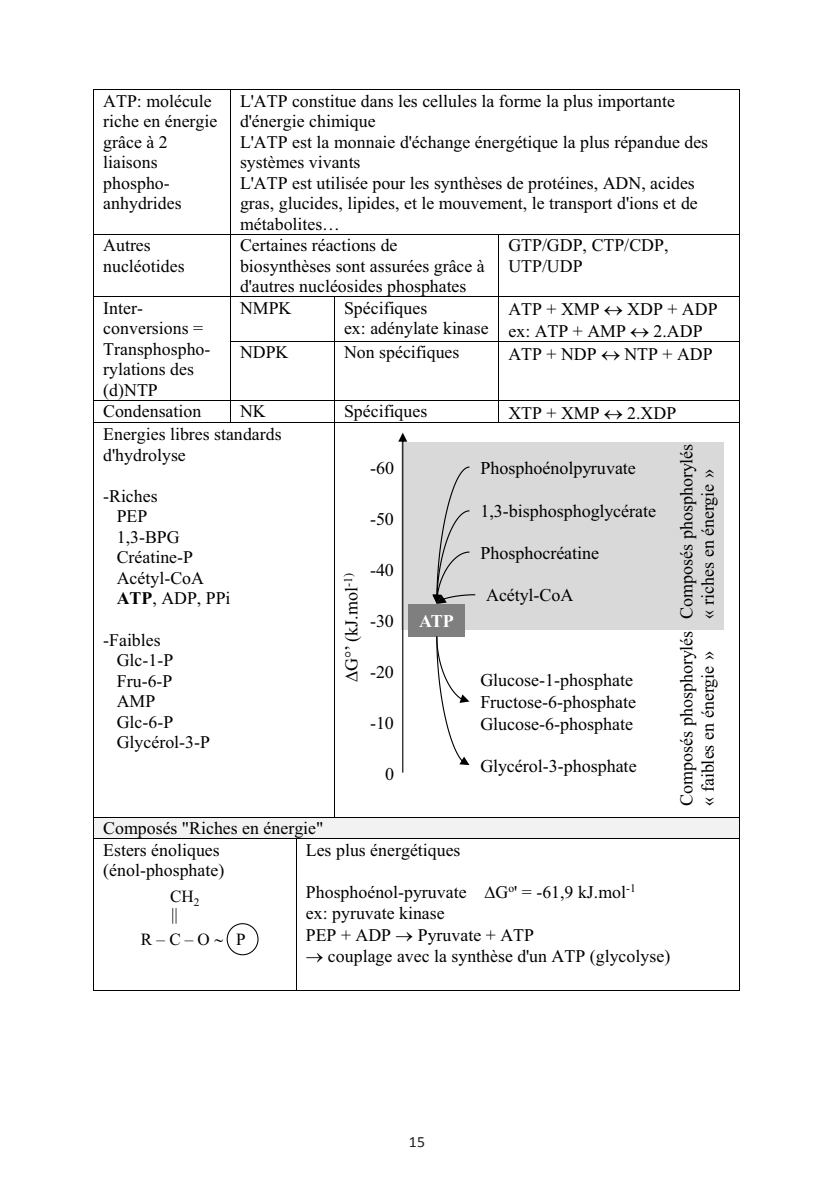
<style>
.page{position:relative;width:819px;height:1191px;background:#fff}
.page>*{position:absolute;margin:0;border:0;box-sizing:border-box;transform-origin:0 0}
.t1{font:18.03px/21.7px "Times New Roman";color:#000}
.t2{font:700 18.03px "Times New Roman";color:#fff}
.t3{font:17.85px/20.5px "Times New Roman";color:#000}
.t4{font:17.15px "Times New Roman";color:#000}
.t5{font:15.75px "Calibri";color:#231f20}
.s1{font-weight:700}
</style>
<div class="page">
<hr style="left:93px;top:89px;width:137px;height:1px;background:#000">
<hr style="left:230px;top:89px;width:510px;height:1px;background:#000">
<hr style="left:93px;top:90px;width:1px;height:144px;background:#000">
<hr style="left:230px;top:90px;width:1px;height:144px;background:#000">
<hr style="left:739px;top:90px;width:1px;height:144px;background:#000">
<hr style="left:93px;top:234px;width:137px;height:1px;background:#000">
<hr style="left:230px;top:234px;width:509px;height:1px;background:#000">
<hr style="left:93px;top:235px;width:1px;height:61px;background:#000">
<hr style="left:230px;top:235px;width:1px;height:61px;background:#000">
<hr style="left:498px;top:235px;width:1px;height:61px;background:#000">
<hr style="left:739px;top:235px;width:1px;height:61px;background:#000">
<hr style="left:93px;top:296px;width:137px;height:1px;background:#000">
<hr style="left:230px;top:296px;width:268px;height:1px;background:#000">
<hr style="left:498px;top:296px;width:241px;height:1px;background:#000">
<hr style="left:93px;top:297px;width:1px;height:44px;background:#000">
<hr style="left:230px;top:297px;width:1px;height:44px;background:#000">
<hr style="left:334px;top:297px;width:1px;height:44px;background:#000">
<hr style="left:498px;top:297px;width:1px;height:44px;background:#000">
<hr style="left:739px;top:297px;width:1px;height:44px;background:#000">
<hr style="left:230px;top:341px;width:268px;height:1px;background:#000">
<hr style="left:498px;top:341px;width:241px;height:1px;background:#000">
<hr style="left:93px;top:342px;width:1px;height:57px;background:#000">
<hr style="left:230px;top:342px;width:1px;height:57px;background:#000">
<hr style="left:334px;top:342px;width:1px;height:57px;background:#000">
<hr style="left:498px;top:342px;width:1px;height:57px;background:#000">
<hr style="left:739px;top:342px;width:1px;height:57px;background:#000">
<hr style="left:93px;top:399px;width:137px;height:1px;background:#000">
<hr style="left:230px;top:399px;width:268px;height:1px;background:#000">
<hr style="left:498px;top:399px;width:241px;height:1px;background:#000">
<svg style="left:93px;top:400px;width:1px;height:22px"></svg>
<svg style="left:230px;top:400px;width:1px;height:22px"></svg>
<svg style="left:334px;top:400px;width:1px;height:22px"></svg>
<svg style="left:498px;top:400px;width:1px;height:22px"></svg>
<hr style="left:93px;top:422px;width:137px;height:1px;background:#000">
<hr style="left:230px;top:422px;width:268px;height:1px;background:#000">
<hr style="left:498px;top:422px;width:241px;height:1px;background:#000">
<svg style="left:739px;top:399px;width:1px;height:24px"></svg>
<hr style="left:93px;top:423px;width:1px;height:393px;background:#000">
<hr style="left:334px;top:423px;width:1px;height:393px;background:#000">
<hr style="left:739px;top:423px;width:1px;height:393px;background:#000">
<div style="left:94px;top:817px;width:645px;height:21px;background:#f2f2f2"></div>
<hr style="left:93px;top:816px;width:241px;height:1px;background:#000">
<hr style="left:334px;top:816px;width:406px;height:1px;background:#000">
<svg style="left:93px;top:817px;width:1px;height:21px"></svg>
<svg style="left:739px;top:817px;width:1px;height:21px"></svg>
<hr style="left:93px;top:838px;width:203px;height:1px;background:#000">
<hr style="left:296px;top:838px;width:444px;height:1px;background:#000">
<hr style="left:93px;top:839px;width:1px;height:151px;background:#000">
<hr style="left:93px;top:989px;width:203px;height:1px;background:#000">
<hr style="left:296px;top:839px;width:1px;height:151px;background:#000">
<hr style="left:296px;top:989px;width:443px;height:1px;background:#000">
<hr style="left:739px;top:839px;width:1px;height:151px;background:#000">
<div style="left:401px;top:442px;width:322px;height:187px;background:#d9d9d9"></div>
<svg style="left:398px;top:433px;width:9px;height:339px"></svg>
<div style="left:408px;top:604px;width:57px;height:32px;background:#7f7f7f"></div>
<svg style="left:436px;top:636px;width:33px;height:129px"></svg>
<svg style="left:432px;top:466px;width:43px;height:138px"></svg>
<div style="left:227px;top:923px;width:31px;height:32px;border:1px solid #000;border-radius:50%"></div>
<p class="t3" style="left:103px;top:90px;width:116px">ATP: molécule riche en énergie grâce à 2 liaisons phospho&shy;anhydrides</p>
<p class="t3" style="left:240px;top:90px;width:469px">L'ATP constitue dans les cellules la forme la plus importante d'énergie chimique<br>L'ATP est la monnaie d'échange énergétique la plus répandue des systèmes vivants<br>L'ATP est utilisée pour les synthèses de protéines, ADN, acides gras, glucides, lipides, et le mouvement, le transport d'ions et de métabolites…</p>
<p class="t3" style="left:103px;top:235px;width:83px">Autres nucléotides</p>
<p class="t3" style="left:240px;top:235px;width:246px">Certaines réactions de biosynthèses sont assurées grâce à d'autres nucléosides phosphates</p>
<p class="t3" style="left:508px;top:235px;width:161px">GTP/GDP, CTP/CDP,<br>UTP/UDP</p>
<p class="t3" style="left:103px;top:297px;width:109px">Inter&shy;conversions =<br>Transphospho&shy;rylations des (d)NTP</p>
<p class="t3" style="left:240px;top:297px;width:53px">NMPK</p>
<p class="t3" style="left:344px;top:297px;width:146px">Spécifiques<br>ex: adénylate kinase</p>
<p class="t3" style="left:508px;top:298px;width:93px">ATP + XMP</p>
<p class="t3" style="left:627px;top:298px;width:92px">XDP + ADP</p>
<p class="t3" style="left:508px;top:320px;width:119px">ex: ATP + AMP</p>
<p class="t3" style="left:653px;top:320px;width:51px">2.ADP</p>
<p class="t3" style="left:240px;top:342px;width:50px">NDPK</p>
<p class="t3" style="left:344px;top:342px;width:117px">Non spécifiques</p>
<p class="t3" style="left:508px;top:343px;width:90px">ATP + NDP</p>
<p class="t3" style="left:624px;top:343px;width:90px">NTP + ADP</p>
<p class="t3" style="left:103px;top:401px;width:100px">Condensation</p>
<p class="t3" style="left:240px;top:401px;width:27px">NK</p>
<p class="t3" style="left:344px;top:401px;width:85px">Spécifiques</p>
<p class="t3" style="left:508px;top:402px;width:93px">XTP + XMP</p>
<p class="t3" style="left:627px;top:402px;width:51px">2.XDP</p>
<p class="t3" style="left:103px;top:423px;width:180px">Energies libres standards d'hydrolyse</p>
<p class="t3" style="left:117px;top:485px;width:115px;text-indent:-13px">-Riches<br>PEP<br>1,3-BPG<br>Créatine-P<br>Acétyl-CoA<br><span class="s1">ATP</span>, ADP, PPi</p>
<p class="t3" style="left:117px;top:629px;width:95px;text-indent:-13px">-Faibles<br>Glc-1-P<br>Fru-6-P<br>AMP<br>Glc-6-P<br>Glycérol-3-P</p>
<p class="t1" style="left:675px;top:618px;width:176px;rotate:-90deg">Composés phosphorylés « riches en énergie »</p>
<p class="t1" style="left:675px;top:806px;width:176px;rotate:-90deg">Composés phosphorylés « faibles en énergie »</p>
<p class="t1" style="left:370px;top:456px;width:26px">-60</p>
<p class="t1" style="left:480px;top:456px;width:157px">Phosphoénolpyruvate</p>
<p class="t1" style="left:480px;top:500px;width:177px">1,3-bisphosphoglycérate</p>
<p class="t1" style="left:480px;top:541px;width:120px">Phosphocréatine</p>
<p class="t1" style="left:370px;top:507px;width:25px">-50</p>
<p class="t1" style="left:370px;top:558px;width:25px">-40</p>
<p class="t1" style="left:340px;top:671px;width:100px;rotate:-90deg">G°’ (kJ.mol<sup>-1)</sup></p>
<p class="t1" style="left:486px;top:584px;width:89px">Acétyl-CoA</p>
<p class="t2" style="left:419px;top:608px;width:36px">ATP</p>
<p class="t1" style="left:370px;top:609px;width:25px">-30</p>
<p class="t1" style="left:370px;top:660px;width:25px">-20</p>
<p class="t1" style="left:480px;top:669px;width:157px">Glucose-1-phosphate<br>Fructose-6-phosphate<br>Glucose-6-phosphate</p>
<p class="t1" style="left:480px;top:754px;width:158px">Glycérol-3-phosphate</p>
<p class="t1" style="left:370px;top:711px;width:25px">-10</p>
<p class="t1" style="left:385px;top:763px;width:10px">0</p>
<p class="t3" style="left:103px;top:817px;width:222px;line-height:21px">Composés "Riches en énergie"<br>Esters énoliques (énol-phosphate)</p>
<p class="t3" style="left:306px;top:839px;width:156px">Les plus énergétiques</p>
<p class="t3" style="left:306px;top:881px;width:162px">Phosphoénol-pyruvate</p>
<p class="t3" style="left:495px;top:881px;width:142px">G<sup>o</sup>' = -61,9 kJ.mol<sup>-1</sup></p>
<p class="t3" style="left:306px;top:901px;width:140px;line-height:21.9px">ex: pyruvate kinase<br>PEP + ADP</p>
<p class="t4" style="left:170px;top:884px;width:31px">CH<sub>2</sub></p>
<p class="t3" style="left:328px;top:923px;width:344px;line-height:21.9px;text-indent:90px">Pyruvate + ATP<br>couplage avec la synthèse d'un ATP (glycolyse)</p>
<p class="t4" style="left:141px;top:928px;width:71px">R –C –O</p>
<p class="t4" style="left:236px;top:928px;width:11px">P</p>
<p class="t5" style="left:409px;top:1132px;width:18px">15</p>
</div>
